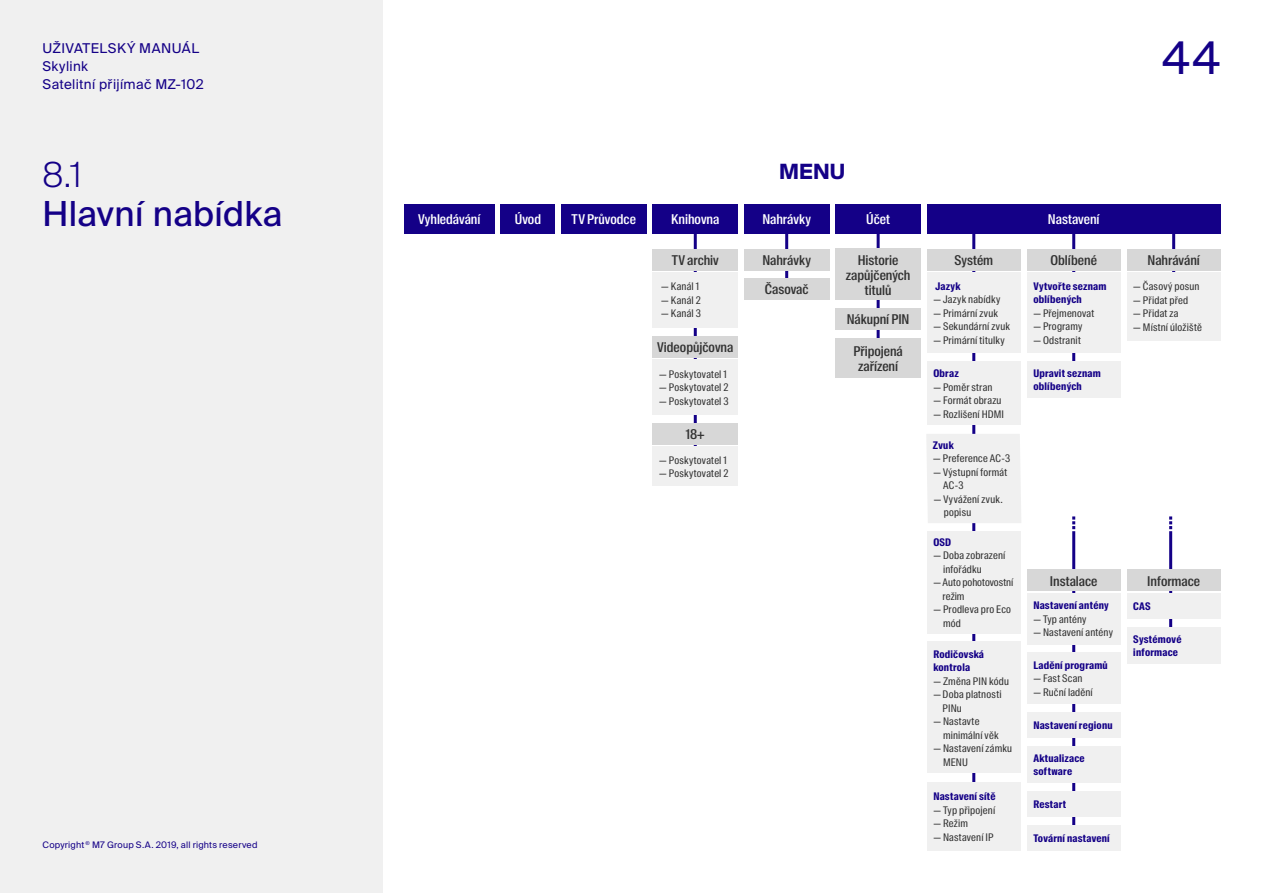
<style>
.page{position:relative;width:1263px;height:893px;background:#fff}
.page>*{position:absolute;margin:0;border:0;box-sizing:border-box;transform-origin:0 0}
.t1{font:45px "Suisse Intl";color:#140087}
.Titulek{font:34.5px "Suisse Intl";letter-spacing:.01em;color:#140087}
.Cislo{font:300 34.5px "Suisse Intl";color:#140087}
.t2{font:700 21px "Suisse Intl";color:#140087}
.t3{font:500 13.5px/15px "Suisse Intl Cond";color:#323232;text-align:center}
.t4{font:500 13.5px "Suisse Intl Cond";color:#fff}
.t5{font:13.5px/18px "Suisse Intl";letter-spacing:.03em;color:#140087}
.t6{font:10.5px/13.5px "Suisse Intl Cond";letter-spacing:.02em;color:#323232}
.t7{font:700 10.5px/13.5px "Suisse Intl Cond";letter-spacing:.02em;color:#140087}
.t8{font:10.5px/13.5px "Suisse Intl Cond";color:#323232}
.t9{font:9px "Suisse Intl";letter-spacing:.02em;color:#140087}
</style>
<div class="page">
<div style="left:0;top:0;width:383px;height:893px;background:#f0f0f0"></div>
<hr style="left:972px;top:234px;width:3px;height:590px;background:#140087">
<hr style="left:1072px;top:234px;width:3px;height:143px;background:#140087">
<hr style="left:1172px;top:234px;width:3px;height:89px;background:#140087">
<div style="left:927px;top:249px;width:93px;height:21px;background:#d7d7d7"></div>
<div style="left:1027px;top:249px;width:93px;height:21px;background:#d7d7d7"></div>
<div style="left:1127px;top:249px;width:93px;height:21px;background:#d7d7d7"></div>
<hr style="left:694px;top:234px;width:3px;height:238px;background:#140087">
<div style="left:653px;top:249px;width:85px;height:21px;background:#d7d7d7"></div>
<div style="left:653px;top:272px;width:85px;height:56px;background:#f0f0f0"></div>
<div style="left:653px;top:336px;width:85px;height:21px;background:#d7d7d7"></div>
<div style="left:653px;top:359px;width:85px;height:56px;background:#f0f0f0"></div>
<div style="left:653px;top:423px;width:85px;height:21px;background:#d7d7d7"></div>
<div style="left:653px;top:447px;width:85px;height:39px;background:#f0f0f0"></div>
<div style="left:927px;top:272px;width:93px;height:81px;background:#f0f0f0"></div>
<div style="left:1027px;top:272px;width:93px;height:81px;background:#f0f0f0"></div>
<div style="left:1127px;top:272px;width:93px;height:68px;background:#f0f0f0"></div>
<div style="left:1027px;top:362px;width:93px;height:36px;background:#f0f0f0"></div>
<div style="left:927px;top:362px;width:93px;height:63px;background:#f0f0f0"></div>
<div style="left:926px;top:434px;width:95px;height:89px;background:#f0f0f0"></div>
<div style="left:927px;top:782px;width:93px;height:68px;background:#f0f0f0"></div>
<div style="left:927px;top:531px;width:93px;height:102px;background:#f0f0f0"></div>
<div style="left:927px;top:642px;width:93px;height:131px;background:#f0f0f0"></div>
<hr style="left:1072px;top:531px;width:3px;height:309px;background:#140087">
<hr style="left:1169px;top:531px;width:3px;height:104px;background:#140087">
<svg style="left:1072px;top:516px;width:3px;height:13px"></svg>
<svg style="left:1169px;top:516px;width:3px;height:13px"></svg>
<div style="left:1027px;top:570px;width:93px;height:21px;background:#d7d7d7"></div>
<div style="left:1027px;top:593px;width:93px;height:51px;background:#f0f0f0"></div>
<div style="left:1027px;top:653px;width:93px;height:51px;background:#f0f0f0"></div>
<div style="left:1127px;top:593px;width:93px;height:26px;background:#f0f0f0"></div>
<div style="left:1027px;top:712px;width:93px;height:26px;background:#f0f0f0"></div>
<div style="left:1027px;top:791px;width:93px;height:25px;background:#f0f0f0"></div>
<div style="left:1027px;top:746px;width:93px;height:36px;background:#f0f0f0"></div>
<div style="left:1027px;top:825px;width:93px;height:25px;background:#f0f0f0"></div>
<div style="left:1127px;top:627px;width:93px;height:36px;background:#f0f0f0"></div>
<div style="left:1127px;top:570px;width:93px;height:21px;background:#d7d7d7"></div>
<div style="left:404px;top:204px;width:90px;height:30px;background:#140087"></div>
<div style="left:501px;top:204px;width:54px;height:30px;background:#140087"></div>
<div style="left:561px;top:204px;width:85px;height:30px;background:#140087"></div>
<div style="left:653px;top:204px;width:85px;height:30px;background:#140087"></div>
<hr style="left:785px;top:234px;width:3px;height:55px;background:#140087">
<div style="left:744px;top:249px;width:85px;height:21px;background:#d7d7d7"></div>
<div style="left:744px;top:279px;width:85px;height:21px;background:#d7d7d7"></div>
<div style="left:744px;top:204px;width:85px;height:30px;background:#140087"></div>
<hr style="left:877px;top:234px;width:3px;height:128px;background:#140087">
<div style="left:836px;top:249px;width:85px;height:51px;background:#d7d7d7"></div>
<div style="left:836px;top:308px;width:85px;height:22px;background:#d7d7d7"></div>
<div style="left:836px;top:338px;width:85px;height:39px;background:#d7d7d7"></div>
<div style="left:836px;top:204px;width:85px;height:30px;background:#140087"></div>
<div style="left:927px;top:204px;width:293px;height:30px;background:#140087"></div>
<p class="t5" style="left:43px;top:39px;width:163px">UŽIVATELSKÝ MANUÁL<br>Skylink<br>Satelitní přijímač MZ-102</p>
<p class="Cislo" style="left:43px;top:155px;width:41px">8.1</p>
<p class="Titulek" style="left:43px;top:194px;width:241px">Hlavní nabídka</p>
<p class="t9" style="left:43px;top:840px;width:216px">Copyright <sup>©</sup> M7 Group S.A. 2019, all rights reserved</p>
<p class="t4" style="left:418px;top:212px;width:64px">Vyhledávání</p>
<p class="t4" style="left:515px;top:212px;width:28px">Úvod</p>
<p class="t4" style="left:572px;top:212px;width:66px">TV Průvodce</p>
<p class="t4" style="left:671px;top:212px;width:50px">Knihovna</p>
<p class="t2" style="left:779px;top:159px;width:67px">MENU</p>
<p class="t4" style="left:762px;top:212px;width:50px">Nahrávky</p>
<p class="t4" style="left:866px;top:212px;width:25px">Účet</p>
<p class="t4" style="left:1048px;top:212px;width:53px">Nastavení</p>
<h1 class="t1" style="left:1162px;top:32px;width:60px">44</h1>
<p class="t3" style="left:672px;top:252px;width:49px">TV archiv</p>
<p class="t3" style="left:954px;top:252px;width:40px">Systém</p>
<p class="t3" style="left:1050px;top:252px;width:48px">Oblíbené</p>
<p class="t3" style="left:1147px;top:252px;width:54px">Nahrávání</p>
<p class="t6" style="left:661px;top:280px;width:39px">— Kanál 1</p>
<p class="t6" style="left:661px;top:294px;width:41px">— Kanál 2</p>
<p class="t6" style="left:661px;top:307px;width:41px">— Kanál 3</p>
<p class="t3" style="left:657px;top:340px;width:78px">Videopůjčovna</p>
<p class="t6" style="left:659px;top:367px;width:69px">— Poskytovatel 1</p>
<p class="t6" style="left:659px;top:381px;width:71px">— Poskytovatel 2</p>
<p class="t6" style="left:659px;top:394px;width:71px">— Poskytovatel 3</p>
<p class="t3" style="left:686px;top:427px;width:20px">18+</p>
<p class="t6" style="left:659px;top:453px;width:69px">— Poskytovatel 1</p>
<p class="t6" style="left:659px;top:467px;width:71px">— Poskytovatel 2</p>
<p class="t3" style="left:846px;top:252px;width:66px">Historie zapůjčených titulů</p>
<p class="t3" style="left:847px;top:312px;width:64px">Nákupní PIN</p>
<p class="t3" style="left:853px;top:343px;width:51px">Připojená zařízení</p>
<p class="t3" style="left:762px;top:252px;width:50px">Nahrávky</p>
<p class="t3" style="left:765px;top:282px;width:45px">Časovač</p>
<p class="t6" style="left:1133px;top:280px;width:68px">— Časový posun</p>
<p class="t6" style="left:1133px;top:293px;width:56px">— Přidat před</p>
<p class="t6" style="left:1133px;top:307px;width:47px">— Přidat za</p>
<p class="t6" style="left:1133px;top:320px;width:70px">— Místní úložiště</p>
<p class="t7" style="left:935px;top:279px;width:26px">Jazyk</p>
<p class="t6" style="left:933px;top:293px;width:68px">— Jazyk nabídky</p>
<p class="t6" style="left:933px;top:306px;width:66px">— Primární zvuk</p>
<p class="t6" style="left:933px;top:320px;width:78px">— Sekundární zvuk</p>
<p class="t6" style="left:933px;top:333px;width:73px">— Primární titulky</p>
<p class="t7" style="left:1033px;top:279px;width:75px">Vytvořte seznam oblíbených</p>
<p class="t6" style="left:1033px;top:306px;width:62px">— Přejmenovat</p>
<p class="t6" style="left:1033px;top:320px;width:51px">— Programy</p>
<p class="t6" style="left:1033px;top:333px;width:49px">— Odstranit</p>
<p class="t7" style="left:1033px;top:367px;width:69px">Upravit seznam oblíbených</p>
<p class="t7" style="left:933px;top:367px;width:27px">Obraz</p>
<p class="t6" style="left:933px;top:380px;width:61px">— Poměr stran</p>
<p class="t6" style="left:933px;top:394px;width:70px">— Formát obrazu</p>
<p class="t6" style="left:933px;top:407px;width:72px">— Rozlišení HDMI</p>
<p class="t7" style="left:933px;top:438px;width:22px">Zvuk</p>
<p class="t6" style="left:933px;top:452px;width:79px">— Preference AC-3</p>
<p class="t6" style="left:943px;top:465px;width:66px;text-indent:-10px">— Výstupní formát<br>AC-3</p>
<p class="t6" style="left:944px;top:492px;width:61px;text-indent:-10px">— Vyvážení zvuk. popisu</p>
<p class="t7" style="left:933px;top:536px;width:19px">OSD</p>
<p class="t6" style="left:943px;top:549px;width:64px;text-indent:-10px">— Doba zobrazení infořádku</p>
<p class="t8" style="left:943px;top:576px;width:72px;text-indent:-9px">— Auto pohotovostní režim</p>
<p class="t6" style="left:943px;top:603px;width:69px;text-indent:-10px">— Prodleva pro Eco mód</p>
<p class="t7" style="left:933px;top:647px;width:52px">Rodičovská kontrola</p>
<p class="t6" style="left:933px;top:674px;width:77px">— Změna PIN kódu</p>
<p class="t6" style="left:943px;top:688px;width:60px;text-indent:-9px">— Doba platnosti<br>PINu</p>
<p class="t6" style="left:943px;top:715px;width:57px;text-indent:-10px">— Nastavte minimální věk</p>
<p class="t6" style="left:943px;top:742px;width:71px;text-indent:-10px">— Nastavení zámku<br>MENU</p>
<p class="t7" style="left:933px;top:790px;width:64px">Nastavení sítě</p>
<p class="t6" style="left:933px;top:803px;width:63px">— Typ připojení</p>
<p class="t6" style="left:933px;top:817px;width:36px">— Režim</p>
<p class="t6" style="left:933px;top:830px;width:62px">— Nastavení IP</p>
<p class="t3" style="left:1050px;top:573px;width:49px">Instalace</p>
<p class="t7" style="left:1033px;top:599px;width:77px">Nastavení antény</p>
<p class="t6" style="left:1033px;top:612px;width:55px">— Typ antény</p>
<p class="t6" style="left:1033px;top:626px;width:81px">— Nastavení antény</p>
<p class="t7" style="left:1033px;top:658px;width:76px">Ladění programů</p>
<p class="t6" style="left:1033px;top:672px;width:51px">— Fast Scan</p>
<p class="t6" style="left:1033px;top:685px;width:61px">— Ruční ladění</p>
<p class="t7" style="left:1033px;top:719px;width:81px">Nastavení regionu</p>
<p class="t7" style="left:1033px;top:751px;width:53px">Aktualizace software</p>
<p class="t7" style="left:1033px;top:797px;width:34px">Restart</p>
<p class="t7" style="left:1033px;top:831px;width:78px">Tovární nastavení</p>
<p class="t3" style="left:1147px;top:573px;width:54px">Informace</p>
<p class="t7" style="left:1133px;top:600px;width:19px">CAS</p>
<p class="t7" style="left:1133px;top:632px;width:50px">Systémové informace</p>
</div>
